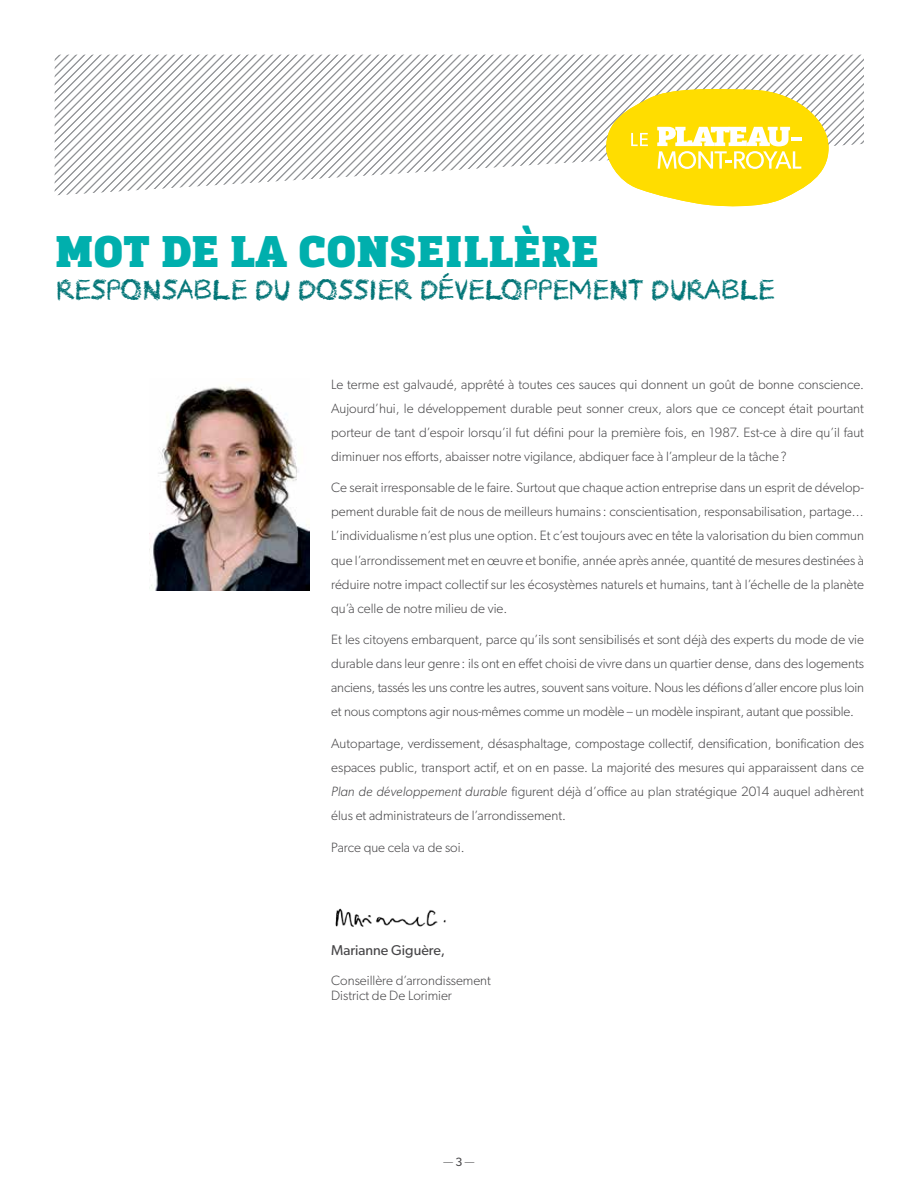
<style>
.page{position:relative;width:918px;height:1188px;background:#fff}
.page>*{position:absolute;margin:0;border:0;box-sizing:border-box;transform-origin:0 0}
.t1{font:900 45.45px "Kondolar";letter-spacing:.005em;color:#00afad}
.t2{font:30px "Crayon Hand";letter-spacing:-.01em;color:#007476}
.t3{font:14.25px "Gibson";color:#464547}
.t4{font:300 13.5px/24px "Gibson";color:#464547;text-align:justify}
.t5{font:300 12px "Gibson";color:#464547}
.s1{font-style:italic}
.s2{font-weight:400}
</style>
<div class="page">
<svg style="left:55px;top:55px;width:809px;height:140px"></svg>
<img style="left:335px;top:908px;width:111px;height:19px">
<img style="left:150px;top:386px;width:160px;height:205px">
<svg style="left:605px;top:88px;width:224px;height:119px"></svg>
<h1 class="t1" style="left:55px;top:222px;width:545px">MOT DE LA CONSEILLÈRE</h1>
<h2 class="t2" style="left:55px;top:272px;width:720px">RESPONSABLE DU DOSSIER DÉVELOPPEMENT DURABLE</h2>
<p class="t4" style="left:331px;top:372px;width:534px">Le terme est galvaudé, apprêté à toutes ces sauces qui donnent un goût de bonne conscience.<br>Aujourd’hui, le développement durable peut sonner creux, alors que ce concept était pourtant porteur de tant d’espoir lorsqu’il fut défini pour la première fois, en 1987. Est-ce à dire qu’il faut diminuer nos efforts, abaisser notre vigilance, abdiquer face à l’ampleur de la tâche?</p>
<p class="t4" style="left:331px;top:476px;width:534px">Ce serait irresponsable de le faire. Surtout que chaque action entreprise dans un esprit de dévelop&shy;pement durable fait de nous de meilleurs humains: conscientisation, responsabilisation, partage… L’individualisme n’est plus une option. Et c’est toujours avec en tête la valorisation du bien commun que l’arrondissement met en œuvre et bonifie, année après année, quantité de mesures destinées à réduire notre impact collectif sur les écosystèmes naturels et humains, tant à l’échelle de la planète qu’à celle de notre milieu de vie.</p>
<p class="t4" style="left:331px;top:627px;width:534px">Et les citoyens embarquent, parce qu’ils sont sensibilisés et sont déjà des experts du mode de vie durable dans leur genre: ils ont en effet choisi de vivre dans un quartier dense, dans des logements anciens, tassés les uns contre les autres, souvent sans voiture. Nous les défions d’aller encore plus loin et nous comptons agir nous-mêmes comme un modèle – un modèle inspirant, autant que possible.</p>
<p class="t4" style="left:331px;top:731px;width:534px">Autopartage, verdissement, désasphaltage, compostage collectif, densification, bonification des espaces public, transport actif, et on en passe. La majorité des mesures qui apparaissent dans ce <span class="s1">Plan de développement durable</span> figurent déjà d’office au plan stratégique 2014 auquel adhèrent élus et administrateurs de l’arrondissement.</p>
<p class="t4" style="left:331px;top:835px;width:135px">Parce que cela va de soi.</p>
<p class="t3" style="left:331px;top:942px;width:115px">Marianne Giguère,</p>
<p class="t4" style="left:331px;top:973px;width:161px;line-height:15px">Conseillère d’arrondissement<br>District de De Lorimier</p>
<p class="t5" style="left:443px;top:1154px;width:33px">— <span class="s2">3</span> —</p>
</div>
